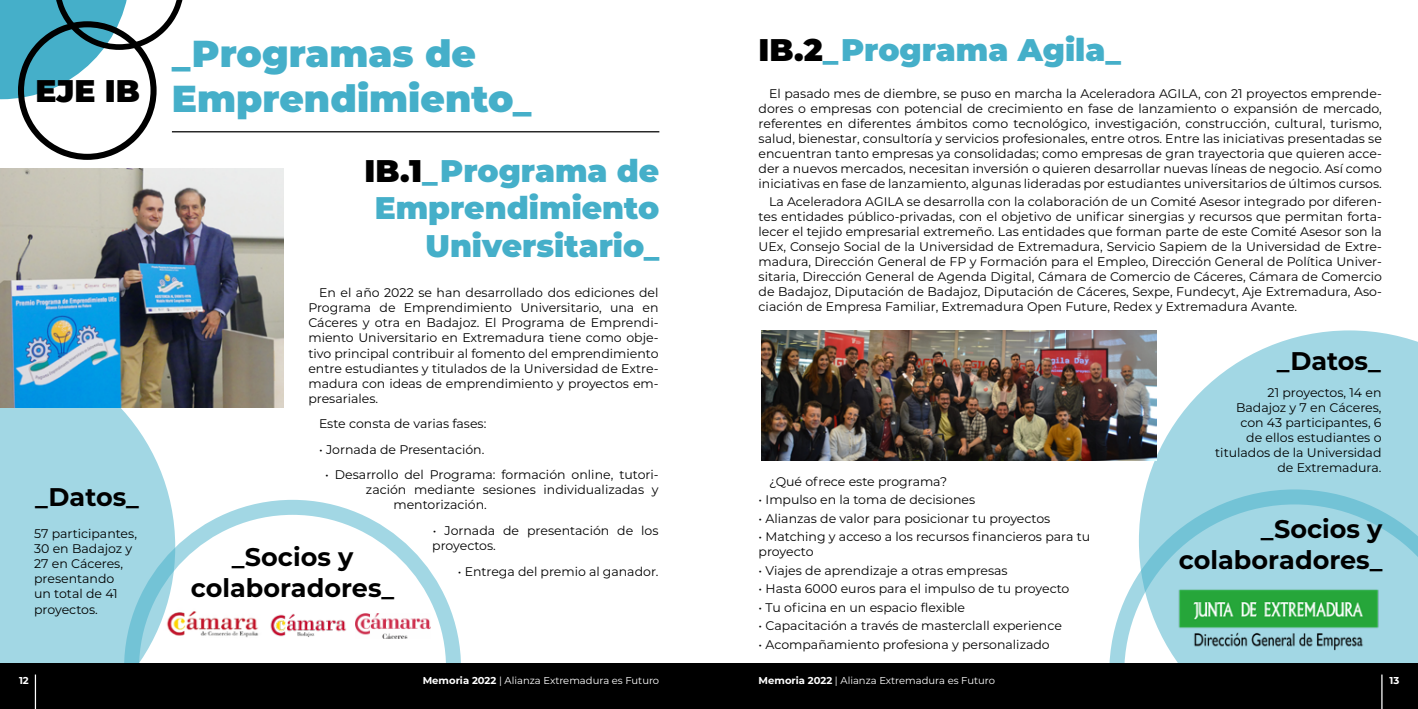
<style>
.page{position:relative;width:1418px;height:709px;background:#fff}
.page>*{position:absolute;margin:0;border:0;box-sizing:border-box;transform-origin:0 0}
.t1{font:900 37.5px/45px "Montserrat";color:#45afc9}
.t2{font:900 31.25px/37.5px "Montserrat";color:#45afc9;text-align:right}
.t3{font:700 25.5px/30.6px "Montserrat";color:#000;text-align:center}
.t4{font:12.5px/15px "Montserrat";color:#000;text-align:justify}
.t5{font:10px "Montserrat";color:#fff}
.t6{font:700 10px "Montserrat";color:#fff}
.s1{color:#000}
.s2{font-weight:700}
</style>
<div class="page">
<svg style="left:1138px;top:330px;width:279px;height:159px;fill:#a2d7e4"></svg>
<svg style="left:175px;top:500px;width:286px;height:163px"></svg>
<svg style="left:1109px;top:489px;width:308px;height:174px"></svg>
<svg style="left:0;top:407px;width:175px;height:256px;fill:#a2d7e4"></svg>
<svg style="left:0;top:0;width:184px;height:160px"></svg>
<hr style="left:172px;top:131px;width:487px;height:1px;background:#000">
<img style="left:0;top:168px;width:283px;height:239px">
<img style="left:761px;top:330px;width:395px;height:130px">
<img style="left:268px;top:612px;width:81px;height:26px">
<img style="left:355px;top:613px;width:75px;height:26px">
<img style="left:164px;top:596px;width:97px;height:53px">
<img style="left:1176px;top:586px;width:206px;height:64px">
<div style="left:0;top:663px;width:709px;height:46px;background:#000"></div>
<div style="left:709px;top:663px;width:708px;height:46px;background:#000"></div>
<hr style="left:35px;top:674px;width:1px;height:35px;background:#fff">
<hr style="left:1381px;top:674px;width:1px;height:35px;background:#fff">
<h1 class="t1" style="left:35px;top:29px;width:497px;text-indent:136px">_Programas de<br><sup>EJE</sup> <sup>IB</sup> Emprendimiento_</h1>
<h3 class="t3" style="left:35px;top:480px;width:105px">_Datos_</h3>
<p class="t4" style="left:34px;top:526px;width:104px;text-align:left">57 participantes,<br>30 en Badajoz y<br>27 en Cáceres, presentando<br>un total de 41 proyectos.</p>
<h2 class="t2" style="left:364px;top:150px;width:296px"><span class="s1">IB.1</span>_Programa de<br>Emprendimiento<br>Universitario_</h2>
<p class="t4" style="left:308px;top:285px;width:352px;text-indent:11px">En el año 2022 se han desarrollado dos ediciones del Programa de Emprendimiento Universitario, una en Cáceres y otra en Badajoz. El Programa de Emprendi&shy;miento Universitario en Extremadura tiene como obje&shy;tivo principal contribuir al fomento del emprendimiento entre estudiantes y titulados de la Universidad de Extre&shy;madura con ideas de emprendimiento y proyectos em&shy;presariales.</p>
<p class="t4" style="left:319px;top:416px;width:169px">Este consta de varias fases:</p>
<p class="t4" style="left:319px;top:441px;width:167px">• Jornada de Presentación.</p>
<p class="t4" style="left:325px;top:467px;width:335px">• Desarrollo del Programa: formación online, tutori-</p>
<p class="t4" style="left:366px;top:482px;width:294px">zación mediante sesiones individualizadas y</p>
<p class="t4" style="left:393px;top:497px;width:95px">mentorización.</p>
<p class="t4" style="left:432px;top:522px;width:228px">• Jornada de presentación de los proyectos.</p>
<p class="t4" style="left:458px;top:563px;width:202px">• Entrega del premio al ganador.</p>
<h3 class="t3" style="left:191px;top:540px;width:205px">_Socios y colaboradores_</h3>
<h2 class="t2" style="left:758px;top:29px;width:364px"><span class="s1">IB.2</span>_Programa Agila_</h2>
<p class="t4" style="left:758px;top:85px;width:625px;text-indent:11px">El pasado mes de diembre, se puso en marcha la Aceleradora AGILA, con 21 proyectos emprende&shy;dores o empresas con potencial de crecimiento en fase de lanzamiento o expansión de mercado, referentes en diferentes ámbitos como tecnológico, investigación, construcción, cultural, turismo, salud, bienestar, consultoría y servicios profesionales, entre otros. Entre las iniciativas presentadas se encuentran tanto empresas ya consolidadas; como empresas de gran trayectoria que quieren acce&shy;der a nuevos mercados, necesitan inversión o quieren desarrollar nuevas líneas de negocio. Así como iniciativas en fase de lanzamiento, algunas lideradas por estudiantes universitarios de últimos cursos.</p>
<p class="t4" style="left:758px;top:194px;width:625px;text-indent:11px">La Aceleradora AGILA se desarrolla con la colaboración de un Comité Asesor integrado por diferen&shy;tes entidades público-privadas, con el objetivo de unificar sinergias y recursos que permitan forta&shy;lecer el tejido empresarial extremeño. Las entidades que forman parte de este Comité Asesor son la UEx, Consejo Social de la Universidad de Extremadura, Servicio Sapiem de la Universidad de Extre&shy;madura, Dirección General de FP y Formación para el Empleo, Dirección General de Política Univer&shy;sitaria, Dirección General de Agenda Digital, Cámara de Comercio de Cáceres, Cámara de Comercio de Badajoz, Diputación de Badajoz, Diputación de Cáceres, Sexpe, Fundecyt, Aje Extremadura, Aso&shy;ciación de Empresa Familiar, Extremadura Open Future, Redex y Extremadura Avante.</p>
<h3 class="t3" style="left:1276px;top:344px;width:105px">_Datos_</h3>
<p class="t4" style="left:769px;top:473px;width:179px">¿Qué ofrece este programa?</p>
<p class="t4" style="left:758px;top:491px;width:218px">• Impulso en la toma de decisiones</p>
<p class="t4" style="left:758px;top:510px;width:293px">• Alianzas de valor para posicionar tu proyectos</p>
<p class="t4" style="left:758px;top:529px;width:333px">• Matching y acceso a los recursos financieros para tu proyecto</p>
<p class="t4" style="left:758px;top:562px;width:250px">• Viajes de aprendizaje a otras empresas</p>
<p class="t4" style="left:758px;top:581px;width:312px">• Hasta 6000 euros para el impulso de tu proyecto</p>
<p class="t4" style="left:758px;top:599px;width:208px">• Tu oficina en un espacio flexible</p>
<p class="t4" style="left:758px;top:618px;width:305px">• Capacitación a través de masterclall experience</p>
<p class="t4" style="left:758px;top:636px;width:293px">• Acompañamiento profesiona y personalizado</p>
<p class="t4" style="left:1215px;top:384px;width:168px;text-align:right">21 proyectos, 14 en<br>Badajoz y 7 en Cáceres, con 43 participantes, 6<br>de ellos estudiantes o titulados de la Universidad de Extremadura.</p>
<h3 class="t3" style="left:1178px;top:513px;width:205px;text-align:right">_Socios y colaboradores_</h3>
<p class="t6" style="left:19px;top:673px;width:11px">12</p>
<p class="t5" style="left:423px;top:673px;width:238px"><span class="s2">Memoria 2022</span> | Alianza Extremadura es Futuro</p>
<p class="t5" style="left:758px;top:673px;width:238px"><span class="s2">Memoria 2022</span> | Alianza Extremadura es Futuro</p>
<p class="t6" style="left:1389px;top:673px;width:11px">13</p>
</div>
